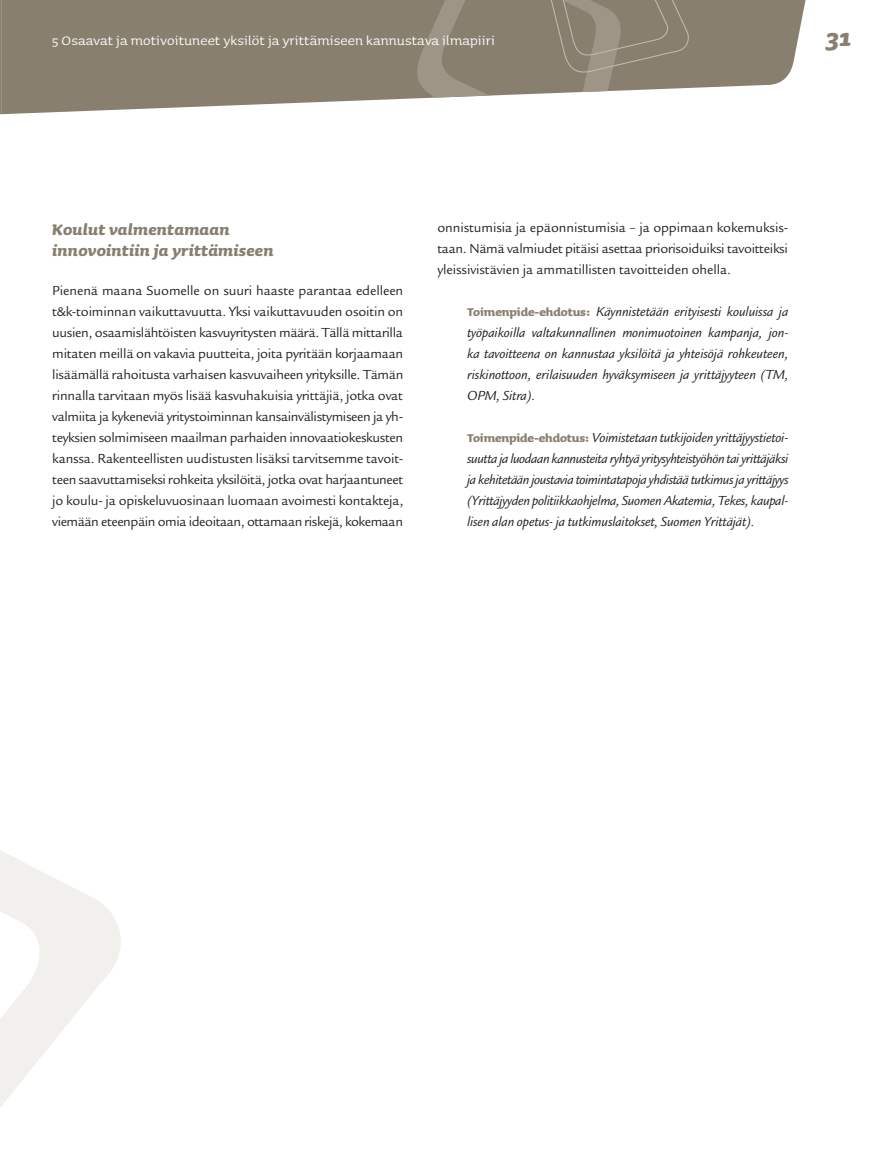
<style>
.page{position:relative;width:896px;height:1151px;background:#fff}
.page>*{position:absolute;margin:0;border:0;box-sizing:border-box;transform-origin:0 0}
.t1{font:italic 700 31.5px "Sauna";color:#887f6f}
.t2{font:italic 700 19.5px/21px "Sauna";letter-spacing:.01em;color:#887f6f}
.t3{font:16.5px "Sauna";letter-spacing:.005em;color:#fff}
.t4{font:14.25px/21px "Legacy Sans";letter-spacing:-.01em;color:#231f20;text-align:justify}
.t5{font:italic 14.25px/21px "Legacy Sans";letter-spacing:-.01em;color:#231f20;text-align:justify}
.s1{font-family:"Sauna";font-weight:700;font-style:normal;color:#887f6f}
</style>
<div class="page">
<svg style="left:2px;top:0;width:804px;height:115px;background:#978f81"></svg>
<svg style="left:412px;top:0;width:297px;height:114px"></svg>
<svg style="left:2px;top:851px;width:119px;height:254px;fill:#f1f0ed"></svg>
<svg style="left:0;top:0;width:2px;height:115px"></svg>
<svg style="left:0;top:850px;width:2px;height:257px"></svg>
<p class="t3" style="left:52px;top:32px;width:444px">5 Osaavat ja motivoituneet yksilöt ja yrittämiseen kannustava ilmapiiri</p>
<h1 class="t1" style="left:825px;top:20px;width:26px">31</h1>
<h2 class="t2" style="left:52px;top:219px;width:223px">Koulut valmentamaan innovointiin ja yrittämiseen</h2>
<p class="t4" style="left:52px;top:280px;width:352px">Pienenä maana Suomelle on suuri haaste parantaa edelleen t&amp;k-toiminnan vaikuttavuutta. Yksi vaikuttavuuden osoitin on uusien, osaamislähtöisten kasvuyritysten määrä. Tällä mittarilla mitaten meillä on vakavia puutteita, joita pyritään korjaamaan lisäämällä rahoitusta varhaisen kasvuvaiheen yrityksille. Tämän rinnalla tarvitaan myös lisää kasvuhakuisia yrittäjiä, jotka ovat valmiita ja kykeneviä yritystoiminnan kansainvälistymiseen ja yh&shy;teyksien solmimiseen maailman parhaiden innovaatiokeskusten kanssa. Rakenteellisten uudistusten lisäksi tarvitsemme tavoit&shy;teen saavuttamiseksi rohkeita yksilöitä, jotka ovat harjaantuneet jo koulu- ja opiskeluvuosinaan luomaan avoimesti kontakteja, viemään eteenpäin omia ideoitaan, ottamaan riskejä, kokemaan</p>
<p class="t4" style="left:437px;top:217px;width:352px">onnistumisia ja epäonnistumisia – ja oppimaan kokemuksis&shy;taan. Nämä valmiudet pitäisi asettaa priorisoiduiksi tavoitteiksi yleissivistävien ja ammatillisten tavoitteiden ohella.</p>
<p class="t5" style="left:467px;top:302px;width:323px"><span class="s1">Toimenpide-ehdotus:</span> Käynnistetään erityisesti kouluissa ja työpaikoilla valtakunnallinen monimuotoinen kampanja, jon&shy;ka tavoitteena on kannustaa yksilöitä ja yhteisöjä rohkeuteen, riskinottoon, erilaisuuden hyväksymiseen ja yrittäjyyteen (TM, OPM, Sitra).</p>
<p class="t5" style="left:467px;top:428px;width:323px"><span class="s1">Toimenpide-ehdotus:</span> Voimistetaan tutkijoiden yrittäjyystietoi&shy;suutta ja luodaan kannusteita ryhtyä yritysyhteistyöhön tai yrittäjäksi ja kehitetään joustavia toimintatapoja yhdistää tutkimus ja yrittäjyys (Yrittäjyyden politiikkaohjelma, Suomen Akatemia, Tekes, kaupal&shy;lisen alan opetus- ja tutkimuslaitokset, Suomen Yrittäjät).</p>
</div>
